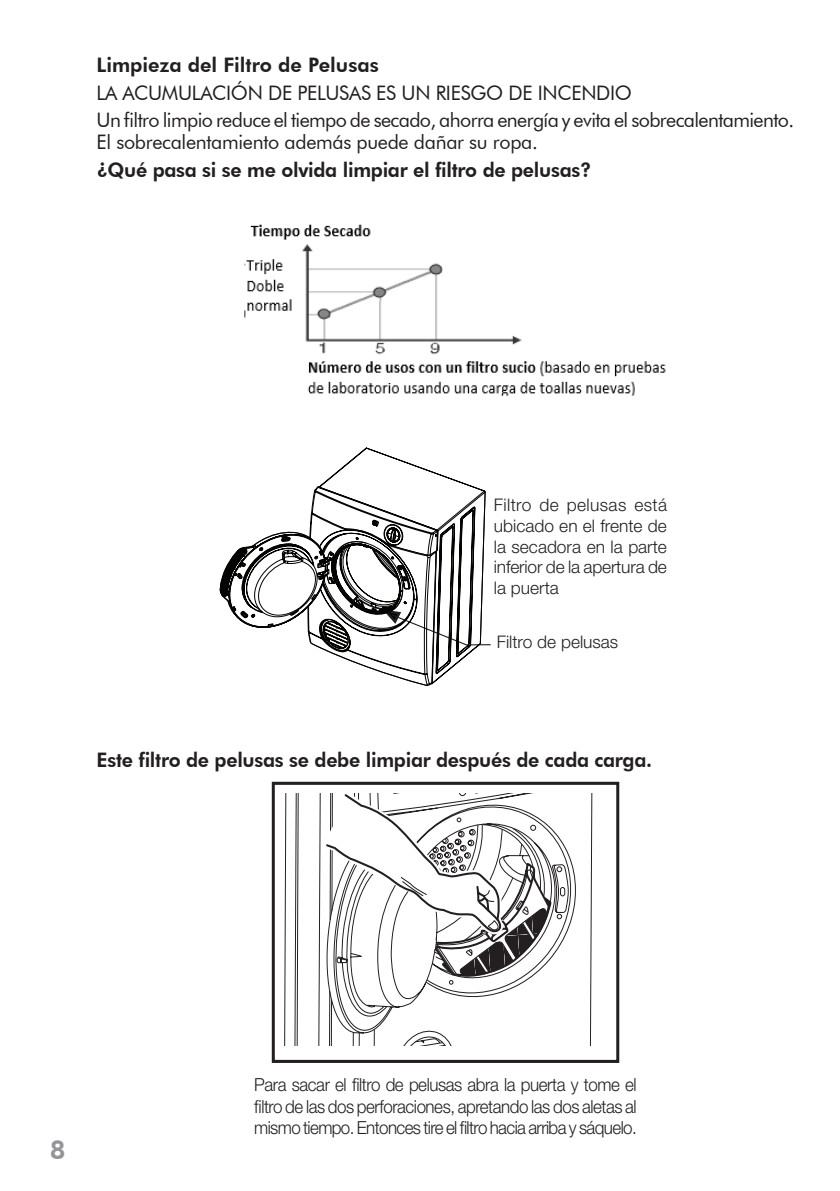
<style>
.page{position:relative;width:840px;height:1191px;background:#fff}
.page>*{position:absolute;margin:0;border:0;box-sizing:border-box;transform-origin:0 0}
.t1{font:800 26px "Futura BT";color:#939598}
.grey_box{font:20px/22px "Futura BT";letter-spacing:-.015em;color:#231f20}
.grey_box-2{font:800 20px "Futura BT";letter-spacing:-.015em;color:#231f20}
.grey_box-3{font:300 18px/21.6px "Helvetica Neue LT Std";letter-spacing:-.035em;color:#231f20;text-align:justify;scale:.94 1}
.grey_box-4{font:300 17.4px/20.8px "Helvetica Neue LT Std";color:#231f20;text-align:justify}
</style>
<div class="page">
<svg style="left:220px;top:448px;width:270px;height:238px"></svg>
<img style="left:244px;top:224px;width:422px;height:172px">
<svg style="left:284px;top:793px;width:309px;height:253px"></svg>
<svg style="left:391px;top:793px;width:194px;height:253px"></svg>
<svg style="left:322px;top:817px;width:246px;height:217px"></svg>
<svg style="left:315px;top:793px;width:237px;height:190px"></svg>
<div style="left:271px;top:782px;width:348px;height:281px;border:3px solid #231f20"></div>
<p class="grey_box-2" style="left:96px;top:53px;width:284px">Limpieza del Filtro de Pelusas</p>
<p class="grey_box" style="left:96px;top:81px;width:536px">LA ACUMULACIÓN DE PELUSAS ES UN RIESGO DE INCENDIO</p>
<p class="grey_box" style="left:96px;top:109px;width:698px">Un filtro limpio reduce el tiempo de secado, ahorra energía y evita el sobrecalentamiento.<br>El sobrecalentamiento además puede dañar su ropa.</p>
<p class="grey_box-2" style="left:96px;top:158px;width:496px">¿Qué pasa si se me olvida limpiar el filtro de pelusas?</p>
<p class="grey_box-4" style="left:493px;top:494px;width:175px">Filtro de pelusas está ubicado en el frente de la secadora en la parte inferior de la apertura de la puerta</p>
<p class="grey_box-4" style="left:496px;top:631px;width:123px">Filtro de pelusas</p>
<p class="grey_box-2" style="left:96px;top:747px;width:557px">Este filtro de pelusas se debe limpiar después de cada carga.</p>
<h1 class="t1" style="left:50px;top:1134px;width:17px">8</h1>
<p class="grey_box-3" style="left:254px;top:1073px;width:408px">Para sacar el filtro de pelusas abra la puerta y tome el filtro de las dos perforaciones, apretando las dos aletas al mismo tiempo. Entonces tire el filtro hacia arriba y sáquelo.</p>
</div>
